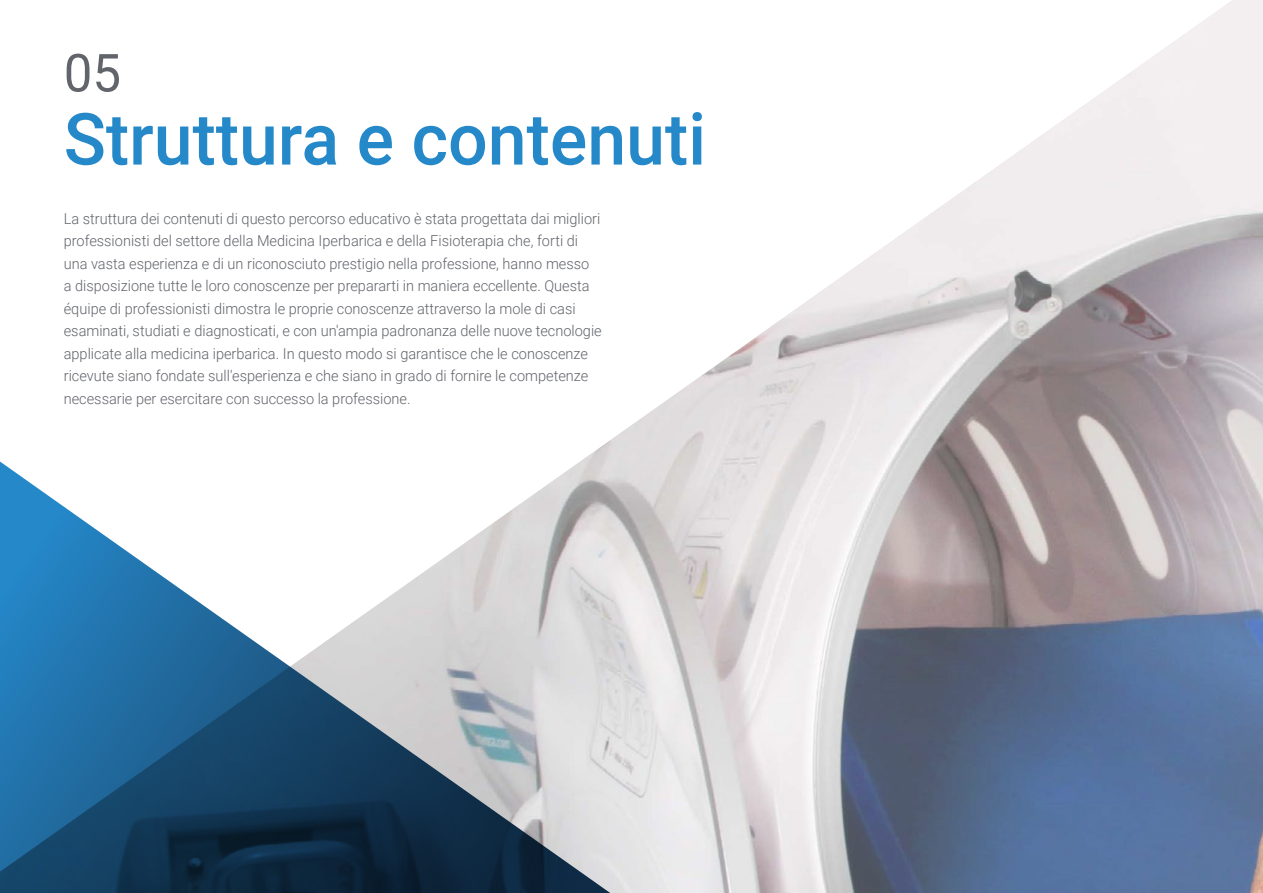
<style>
.page{position:relative;width:1263px;height:893px;background:#fff}
.page>*{position:absolute;margin:0;border:0;box-sizing:border-box;transform-origin:0 0}
.t1{font:500 72px "Roboto";color:#2488c9}
.t2{font:52.5px "Roboto";color:#61646a}
.t3{font:300 15px/22.5px "Roboto";color:#61646a}
</style>
<div class="page">
<img style="left:602px;top:0;width:661px;height:893px">
<svg style="left:0;top:446px;width:640px;height:447px"></svg>
<h2 class="t2" style="left:64px;top:36px;width:59px">05</h2>
<h1 class="t1" style="left:64px;top:89px;width:644px">Struttura e contenuti</h1>
<p class="t3" style="left:64px;top:207px;width:539px">La struttura dei contenuti di questo percorso educativo è stata progettata dai migliori professionisti del settore della Medicina Iperbarica e della Fisioterapia che, forti di una vasta esperienza e di un riconosciuto prestigio nella professione, hanno messo<br>a disposizione tutte le loro conoscenze per prepararti in maniera eccellente. Questa équipe di professionisti dimostra le proprie conoscenze attraverso la mole di casi esaminati, studiati e diagnosticati, e con un'ampia padronanza delle nuove tecnologie applicate alla medicina iperbarica. In questo modo si garantisce che le conoscenze ricevute siano fondate sull'esperienza e che siano in grado di fornire le competenze necessarie per esercitare con successo la professione.</p>
</div>
